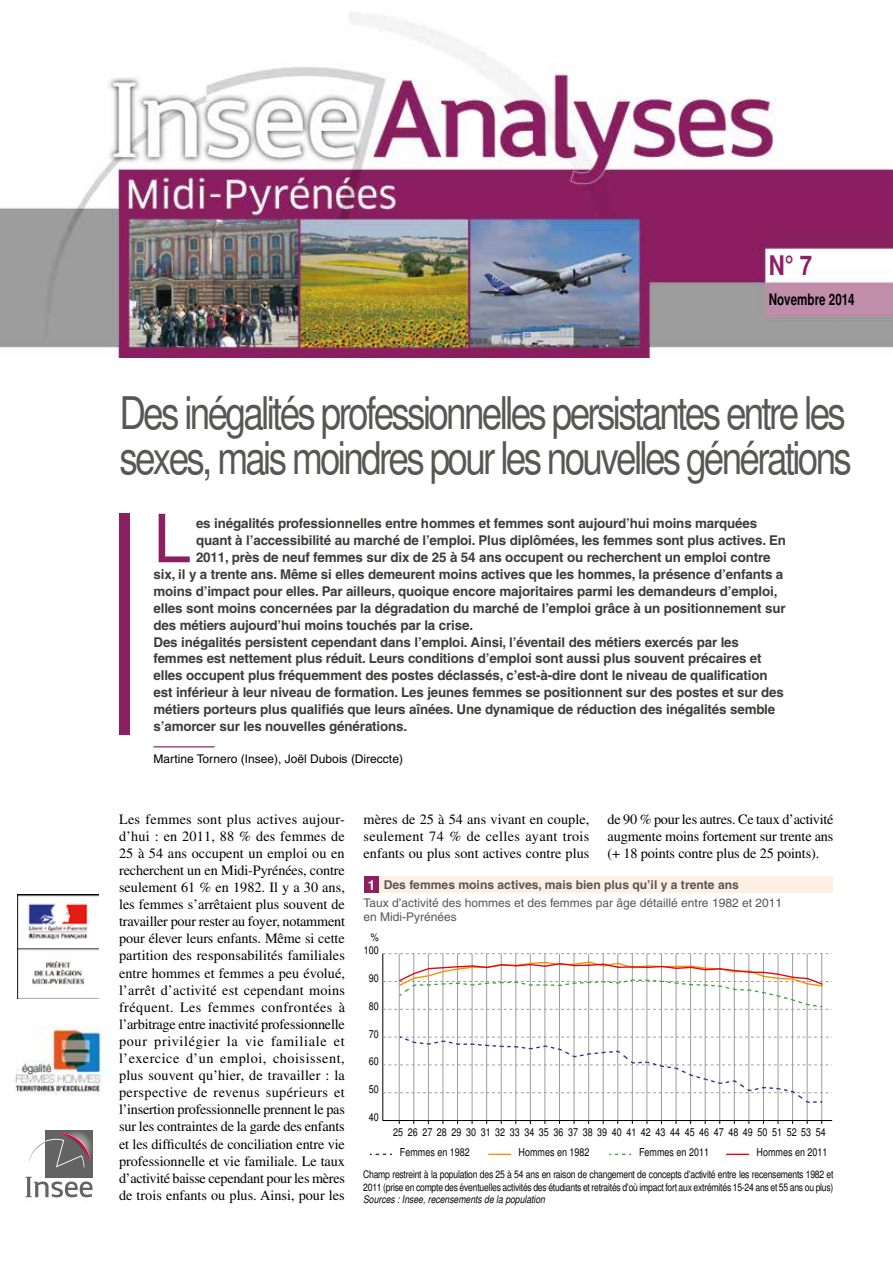
<style>
.page{position:relative;width:893px;height:1263px;background:#fff}
.page>*{position:absolute;margin:0;border:0;box-sizing:border-box;transform-origin:0 0}
.t1{font:67.5px "Helvetica";color:#8b1f61}
.t2{font:condensed 45px/45px "Helvetica";letter-spacing:-.06em;color:#575756}
.t3{font:700 condensed 27px "Helvetica";color:#8b1f61}
.t4{font:700 condensed 15.75px "Helvetica";color:#000;scale:.9 1}
.t5{font:14.25px/17.1px "Times";letter-spacing:-.005em;color:#000;text-align:justify}
.t6{font:700 13.5px "Helvetica";letter-spacing:-.01em;color:#3c3c3b}
.t7{font:700 12.15px "Helvetica";color:#575756}
.t8{font:12px/14.4px "Helvetica";color:#575756}
.t9{font:12px "Helvetica";color:#000}
.t10{font:condensed 10.95px "Helvetica";color:#000}
.t11{font:condensed 10.5px/12.6px "Helvetica";letter-spacing:-.02em;color:#000}
.t12{font:italic condensed 10.5px "Helvetica";color:#000}
.s1{font-size:13.65px;color:#fff}
</style>
<div class="page">
<div style="left:45px;top:1130px;width:48px;height:47px;background:#646363"></div>
<svg style="left:26px;top:1132px;width:67px;height:65px"></svg>
<hr style="left:153px;top:746px;width:62px;height:1px;background:#8b1f61">
<div style="left:119px;top:514px;width:11px;height:221px;background:#8b1f61"></div>
<div style="left:364px;top:876px;width:15px;height:17px;background:#8b1f61"></div>
<div style="left:379px;top:876px;width:454px;height:17px;background:#feefe3"></div>
<hr style="left:399px;top:954px;width:1px;height:166px;background:#9d9d9c">
<hr style="left:413px;top:954px;width:1px;height:166px;background:#9d9d9c">
<hr style="left:428px;top:954px;width:1px;height:166px;background:#9d9d9c">
<hr style="left:443px;top:954px;width:1px;height:166px;background:#9d9d9c">
<hr style="left:457px;top:954px;width:1px;height:166px;background:#9d9d9c">
<hr style="left:472px;top:954px;width:1px;height:166px;background:#9d9d9c">
<hr style="left:486px;top:954px;width:1px;height:166px;background:#9d9d9c">
<hr style="left:501px;top:954px;width:1px;height:166px;background:#9d9d9c">
<hr style="left:515px;top:954px;width:1px;height:166px;background:#9d9d9c">
<hr style="left:530px;top:954px;width:1px;height:166px;background:#9d9d9c">
<hr style="left:545px;top:954px;width:1px;height:166px;background:#9d9d9c">
<hr style="left:559px;top:954px;width:1px;height:166px;background:#9d9d9c">
<hr style="left:574px;top:954px;width:1px;height:166px;background:#9d9d9c">
<hr style="left:588px;top:954px;width:1px;height:166px;background:#9d9d9c">
<hr style="left:603px;top:954px;width:1px;height:166px;background:#9d9d9c">
<hr style="left:617px;top:954px;width:1px;height:166px;background:#9d9d9c">
<hr style="left:632px;top:954px;width:1px;height:166px;background:#9d9d9c">
<hr style="left:647px;top:954px;width:1px;height:166px;background:#9d9d9c">
<hr style="left:661px;top:954px;width:1px;height:166px;background:#9d9d9c">
<hr style="left:676px;top:954px;width:1px;height:166px;background:#9d9d9c">
<hr style="left:690px;top:954px;width:1px;height:166px;background:#9d9d9c">
<hr style="left:705px;top:954px;width:1px;height:166px;background:#9d9d9c">
<hr style="left:719px;top:954px;width:1px;height:166px;background:#9d9d9c">
<hr style="left:734px;top:954px;width:1px;height:166px;background:#9d9d9c">
<hr style="left:748px;top:954px;width:1px;height:166px;background:#9d9d9c">
<hr style="left:763px;top:954px;width:1px;height:166px;background:#9d9d9c">
<hr style="left:778px;top:954px;width:1px;height:166px;background:#9d9d9c">
<hr style="left:792px;top:954px;width:1px;height:166px;background:#9d9d9c">
<hr style="left:807px;top:954px;width:1px;height:166px;background:#9d9d9c">
<hr style="left:821px;top:954px;width:1px;height:166px;background:#9d9d9c">
<hr style="left:382px;top:954px;width:1px;height:166px;background:#000">
<svg style="left:383px;top:953px;width:449px;height:1px"></svg>
<svg style="left:370px;top:1154px;width:22px;height:1px"></svg>
<svg style="left:383px;top:1035px;width:449px;height:69px"></svg>
<svg style="left:489px;top:1154px;width:22px;height:1px"></svg>
<svg style="left:609px;top:1154px;width:22px;height:1px"></svg>
<svg style="left:727px;top:1154px;width:22px;height:1px"></svg>
<svg style="left:383px;top:960px;width:449px;height:50px"></svg>
<svg style="left:383px;top:1120px;width:449px;height:4px"></svg>
<img style="left:17px;top:894px;width:82px;height:104px">
<img style="left:15px;top:1026px;width:95px;height:69px">
<img style="left:0;top:11px;width:893px;height:346px">
<h3 class="t3" style="left:769px;top:249px;width:45px">N° 7</h3>
<p class="t4" style="left:769px;top:290px;width:97px">Novembre 2014</p>
<h2 class="t2" style="left:119px;top:390px;width:734px">Des inégalités professionnelles persistantes entre les sexes, mais moindres pour les nouvelles générations</h2>
<p class="t6" style="left:196px;top:515px;width:563px">es inégalités professionnelles entre hommes et femmes sont aujourd’hui moins marquées</p>
<p class="t6" style="left:196px;top:532px;width:591px">quant à l’accessibilité au marché de l’emploi. Plus diplômées, les femmes sont plus actives. En</p>
<p class="t6" style="left:196px;top:549px;width:576px">2011, près de neuf femmes sur dix de 25 à 54 ans occupent ou recherchent un emploi contre</p>
<p class="t6" style="left:154px;top:566px;width:631px">six, il y a trente ans. Même si elles demeurent moins actives que les hommes, la présence d’enfants a</p>
<p class="t6" style="left:154px;top:583px;width:625px">moins d’impact pour elles. Par ailleurs, quoique encore majoritaires parmi les demandeurs d’emploi,</p>
<p class="t6" style="left:154px;top:600px;width:634px">elles sont moins concernées par la dégradation du marché de l’emploi grâce à un positionnement sur</p>
<p class="t6" style="left:154px;top:616px;width:321px">des métiers aujourd’hui moins touchés par la crise.</p>
<p class="t6" style="left:154px;top:633px;width:587px">Des inégalités persistent cependant dans l’emploi. Ainsi, l’éventail des métiers exercés par les</p>
<p class="t6" style="left:154px;top:650px;width:610px">femmes est nettement plus réduit. Leurs conditions d’emploi sont aussi plus souvent précaires et</p>
<p class="t6" style="left:154px;top:667px;width:615px">elles occupent plus fréquemment des postes déclassés, c’est-à-dire dont le niveau de qualification</p>
<p class="t6" style="left:154px;top:684px;width:632px">est inférieur à leur niveau de formation. Les jeunes femmes se positionnent sur des postes et sur des</p>
<p class="t6" style="left:154px;top:701px;width:623px">métiers porteurs plus qualifiés que leurs aînées. Une dynamique de réduction des inégalités semble</p>
<p class="t6" style="left:154px;top:718px;width:255px">s’amorcer sur les nouvelles générations.</p>
<p class="t9" style="left:153px;top:752px;width:251px">Martine Tornero (Insee), Joël Dubois (Direccte)</p>
<h1 class="t1" style="left:153px;top:499px;width:39px">L</h1>
<p class="t5" style="left:119px;top:810px;width:227px">Les femmes sont plus actives aujour&shy;d’hui : en 2011, 88 % des femmes de 25 à 54 ans occupent un emploi ou en recherchent un en Midi-Pyrénées, contre seulement 61 % en 1982. Il y a 30 ans, les femmes s’arrêtaient plus souvent de travailler pour rester au foyer, notamment pour élever leurs enfants. Même si cette partition des responsabilités familiales entre hommes et femmes a peu évolué, l’arrêt d’activité est cependant moins fréquent. Les femmes confrontées à l’arbitrage entre inactivité professionnelle pour privilégier la vie familiale et l’exercice d’un emploi, choisissent, plus souvent qu’hier, de travailler : la perspective de revenus supérieurs et l’insertion professionnelle prennent le pas sur les contraintes de la garde des enfants et les difficultés de conciliation entre vie professionnelle et vie familiale. Le taux d’activité baisse cependant pour les mères de trois enfants ou plus. Ainsi, pour les</p>
<p class="t5" style="left:364px;top:810px;width:227px">mères de 25 à 54 ans vivant en couple, seulement 74 % de celles ayant trois enfants ou plus sont actives contre plus</p>
<p class="t5" style="left:608px;top:810px;width:227px">de 90 % pour les autres. Ce taux d’activité augmente moins fortement sur trente ans (+ 18 points contre plus de 25 points).</p>
<p class="t7" style="left:368px;top:877px;width:373px"><span class="s1">1</span> Des femmes moins actives, mais bien plus qu’il y a trente ans</p>
<p class="t8" style="left:364px;top:895px;width:420px">Taux d’activité des hommes et des femmes par âge détaillé entre 1982 et 2011 en -Midi-Pyrénées</p>
<p class="t10" style="left:371px;top:931px;width:9px">%</p>
<p class="t10" style="left:364px;top:944px;width:16px">100</p>
<p class="t10" style="left:369px;top:972px;width:11px">90</p>
<p class="t10" style="left:369px;top:999px;width:11px">80</p>
<p class="t10" style="left:369px;top:1027px;width:11px">70</p>
<p class="t10" style="left:369px;top:1055px;width:11px">60</p>
<p class="t10" style="left:369px;top:1083px;width:11px">50</p>
<p class="t10" style="left:369px;top:1111px;width:11px">40</p>
<p class="t10" style="left:393px;top:1125px;width:434px">25 26 27 28 29 30 31 32 33 34 35 36 37 38 39 40 41 42 43 44 45 46 47 48 49 50 51 52 53 54</p>
<p class="t10" style="left:400px;top:1145px;width:71px">Femmes en 1982</p>
<p class="t10" style="left:519px;top:1145px;width:72px">Hommes en 1982</p>
<p class="t10" style="left:639px;top:1145px;width:71px">Femmes en 2011</p>
<p class="t10" style="left:757px;top:1145px;width:72px">Hommes en 2011</p>
<p class="t11" style="left:363px;top:1168px;width:472px">Champ restreint à la population des 25 à 54 ans en raison de changement de concepts d’activité entre les recensements 1982 et<br>2011 (prise en compte des éventuelles activités des étudiants et retraités d’où impact fort aux extrémités 15-24 ans et 55 ans ou plus)</p>
<p class="t12" style="left:363px;top:1193px;width:183px">Sources : Insee, recensements de la population</p>
</div>
